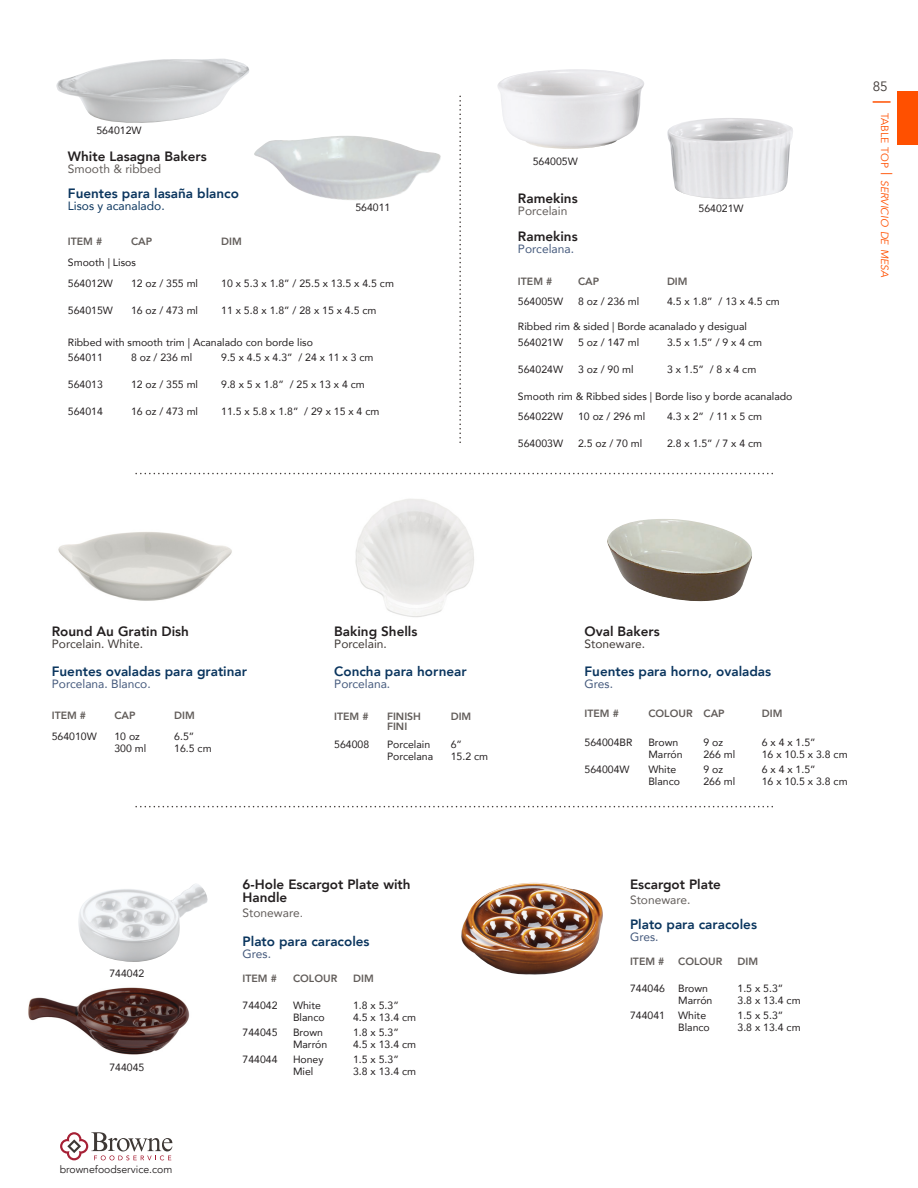
<style>
.page{position:relative;width:918px;height:1188px;background:#fff}
.page>*{position:absolute;margin:0;border:0;box-sizing:border-box;transform-origin:0 0}
.t1{font:800 13.5px "Avenir";color:#0a355e}
.t2{font:800 13.5px/13.5px "Avenir";color:#231f20}
.t3{font:13.5px "Avenir";color:#3e3835}
.t4{font:12px "Avenir";color:#44597c}
.t5{font:12px "Avenir";color:#615c59}
.t6{font:12px "Avenir";color:#3e3835}
.t7{font:12px "Avenir";color:#0a355e}
.t8{font:10.5px/12px "Avenir";color:#231f20}
.t9{font:800 10.5px/10.5px "Avenir";color:#615c59}
.t10{font:italic 10.5px "Avenir";color:#ff5000}
.t11{font:10.5px "Avenir";color:#231f20}
.s1{font-style:normal}
.s2{font-style:normal;font-size:15px}
.s3{font-style:inherit}
</style>
<div class="page">
<svg style="left:60px;top:1132px;width:112px;height:28px"></svg>
<svg style="left:872px;top:101px;width:19px;height:2px"></svg>
<div style="left:898px;top:91px;width:20px;height:54px;background:#ff5000"></div>
<svg style="left:459px;top:96px;width:2px;height:347px"></svg>
<img style="left:607px;top:519px;width:145px;height:83px">
<img style="left:254px;top:136px;width:187px;height:64px">
<img style="left:497px;top:69px;width:147px;height:80px">
<img style="left:667px;top:118px;width:126px;height:81px">
<img style="left:355px;top:499px;width:119px;height:118px">
<svg style="left:135px;top:473px;width:638px;height:1px"></svg>
<svg style="left:135px;top:806px;width:638px;height:1px"></svg>
<img style="left:78px;top:884px;width:130px;height:78px">
<img style="left:461px;top:883px;width:142px;height:92px">
<img style="left:58px;top:532px;width:174px;height:69px">
<img style="left:56px;top:59px;width:193px;height:64px">
<img style="left:28px;top:987px;width:162px;height:68px">
<p class="t8" style="left:96px;top:124px;width:47px">564012W</p>
<p class="t2" style="left:68px;top:149px;width:140px">White Lasagna Bakers</p>
<p class="t5" style="left:68px;top:159px;width:95px">Smooth &amp; ribbed</p>
<p class="t1" style="left:68px;top:183px;width:172px">Fuentes para lasaña blanco</p>
<p class="t7" style="left:68px;top:196px;width:98px">Lisos y acanalado.</p>
<p class="t9" style="left:68px;top:236px;width:36px">ITEM #</p>
<p class="t9" style="left:131px;top:236px;width:23px">CAP</p>
<p class="t9" style="left:221px;top:236px;width:22px">DIM</p>
<p class="t8" style="left:68px;top:252px;width:69px;line-height:20.5px">Smooth | Lisos<br>564012W</p>
<p class="t8" style="left:355px;top:201px;width:37px">564011</p>
<p class="t8" style="left:131px;top:277px;width:69px">12 oz / 355 ml</p>
<p class="t8" style="left:221px;top:277px;width:174px">10 x 5.3 x 1.8” / 25.5 x 13.5 x 4.5 cm</p>
<p class="t8" style="left:68px;top:304px;width:47px">564015W</p>
<p class="t8" style="left:131px;top:304px;width:69px">16 oz / 473 ml</p>
<p class="t8" style="left:221px;top:304px;width:157px">11 x 5.8 x 1.8” / 28 x 15 x 4.5 cm</p>
<p class="t8" style="left:68px;top:334px;width:246px;line-height:15.5px">Ribbed with smooth trim | Acanalado con borde liso<br>564011</p>
<p class="t8" style="left:131px;top:351px;width:63px">8 oz / 236 ml</p>
<p class="t8" style="left:221px;top:351px;width:154px">9.5 x 4.5 x 4.3” / 24 x 11 x 3 cm</p>
<p class="t8" style="left:68px;top:378px;width:37px">564013</p>
<p class="t8" style="left:131px;top:378px;width:69px">12 oz / 355 ml</p>
<p class="t8" style="left:221px;top:378px;width:145px">9.8 x 5 x 1.8” / 25 x 13 x 4 cm</p>
<p class="t8" style="left:68px;top:405px;width:37px">564014</p>
<p class="t8" style="left:131px;top:405px;width:69px">16 oz / 473 ml</p>
<p class="t8" style="left:221px;top:405px;width:160px">11.5 x 5.8 x 1.8” / 29 x 15 x 4 cm</p>
<p class="t8" style="left:533px;top:155px;width:47px">564005W</p>
<p class="t2" style="left:518px;top:191px;width:61px">Ramekins</p>
<p class="t5" style="left:518px;top:201px;width:51px">Porcelain</p>
<p class="t2" style="left:518px;top:230px;width:61px">Ramekins</p>
<p class="t4" style="left:518px;top:239px;width:58px">Porcelana.</p>
<p class="t9" style="left:518px;top:276px;width:36px">ITEM #</p>
<p class="t9" style="left:578px;top:276px;width:23px">CAP</p>
<p class="t9" style="left:667px;top:276px;width:22px">DIM</p>
<p class="t8" style="left:518px;top:295px;width:47px">564005W</p>
<p class="t8" style="left:578px;top:295px;width:63px">8 oz / 236 ml</p>
<p class="t8" style="left:667px;top:295px;width:114px">4.5 x 1.8” / 13 x 4.5 cm</p>
<p class="t8" style="left:518px;top:318px;width:231px;line-height:15.5px">Ribbed rim &amp; sided | Borde acanalado y desigual<br>564021W</p>
<p class="t8" style="left:699px;top:202px;width:47px">564021W</p>
<p class="t8" style="left:578px;top:336px;width:63px">5 oz / 147 ml</p>
<p class="t8" style="left:667px;top:336px;width:97px">3.5 x 1.5” / 9 x 4 cm</p>
<p class="t8" style="left:518px;top:363px;width:47px">564024W</p>
<p class="t8" style="left:578px;top:363px;width:57px">3 oz / 90 ml</p>
<p class="t8" style="left:667px;top:363px;width:91px">3 x 1.5” / 8 x 4 cm</p>
<p class="t8" style="left:518px;top:385px;width:276px;line-height:20.9px">Smooth rim &amp; Ribbed sides | Borde liso y borde acanalado<br>564022W</p>
<p class="t8" style="left:578px;top:410px;width:69px">10 oz / 296 ml</p>
<p class="t8" style="left:667px;top:410px;width:97px">4.3 x 2” / 11 x 5 cm</p>
<p class="t8" style="left:518px;top:437px;width:47px">564003W</p>
<p class="t8" style="left:578px;top:437px;width:66px">2.5 oz / 70 ml</p>
<p class="t8" style="left:667px;top:437px;width:97px">2.8 x 1.5” / 7 x 4 cm</p>
<p class="t3" style="left:873px;top:79px;width:17px">85</p>
<p class="t10" style="left:891px;top:113px;width:166px;rotate:90deg"><span class="s1">TABLE TOP</span> <span class="s2">|</span> SERVICIO DE MESA</p>
<p class="t2" style="left:52px;top:624px;width:139px">Round Au Gratin Dish</p>
<p class="t6" style="left:52px;top:634px;width:93px">Porcelain. White.</p>
<p class="t1" style="left:52px;top:660px;width:197px">Fuentes ovaladas para gratinar</p>
<p class="t4" style="left:52px;top:674px;width:100px">Porcelana. Blanco.</p>
<p class="t9" style="left:52px;top:710px;width:36px">ITEM #</p>
<p class="t9" style="left:114px;top:710px;width:23px">CAP</p>
<p class="t9" style="left:174px;top:710px;width:22px">DIM</p>
<p class="t8" style="left:52px;top:730px;width:47px">564010W</p>
<p class="t8" style="left:114px;top:730px;width:33px">10 oz<br>300 ml</p>
<p class="t8" style="left:174px;top:730px;width:39px">6.5”<br>16.5 cm</p>
<p class="t2" style="left:334px;top:624px;width:85px">Baking Shells</p>
<p class="t6" style="left:334px;top:634px;width:54px">Porcelain.</p>
<p class="t1" style="left:334px;top:661px;width:134px">Concha para hornear</p>
<p class="t4" style="left:334px;top:674px;width:58px">Porcelana.</p>
<p class="t9" style="left:334px;top:711px;width:36px">ITEM #</p>
<p class="t9" style="left:387px;top:711px;width:36px">FINISH<br>FINI</p>
<p class="t9" style="left:451px;top:711px;width:22px">DIM</p>
<p class="t8" style="left:334px;top:738px;width:37px">564008</p>
<p class="t8" style="left:387px;top:738px;width:48px">Porcelain<br>Porcelana</p>
<p class="t8" style="left:451px;top:738px;width:39px">6”<br>15.2 cm</p>
<p class="t8" style="left:109px;top:968px;width:37px">744042</p>
<p class="t8" style="left:109px;top:1061px;width:37px">744045</p>
<p class="t11" style="left:60px;top:1163px;width:114px">brownefoodservice.com</p>
<p class="t2" style="left:243px;top:877px;width:170px">6-Hole Escargot Plate with<br>Handle</p>
<p class="t5" style="left:243px;top:903px;width:62px">Stoneware<span class="s3">.</span></p>
<p class="t1" style="left:243px;top:930px;width:128px">Plato para caracoles</p>
<p class="t4" style="left:243px;top:944px;width:30px">Gres.</p>
<p class="t9" style="left:243px;top:973px;width:36px">ITEM #</p>
<p class="t9" style="left:293px;top:973px;width:46px">COLOUR</p>
<p class="t9" style="left:353px;top:973px;width:22px">DIM</p>
<p class="t8" style="left:243px;top:999px;width:37px">744042</p>
<p class="t8" style="left:293px;top:999px;width:33px">White<br>Blanco</p>
<p class="t8" style="left:353px;top:999px;width:65px">1.8 x 5.3”<br>4.5 x 13.4 cm</p>
<p class="t8" style="left:243px;top:1026px;width:37px">744045</p>
<p class="t8" style="left:293px;top:1026px;width:36px">Brown<br>Marrón</p>
<p class="t8" style="left:353px;top:1026px;width:65px">1.8 x 5.3”<br>4.5 x 13.4 cm</p>
<p class="t8" style="left:243px;top:1053px;width:37px">744044</p>
<p class="t8" style="left:293px;top:1053px;width:32px">Honey<br>Miel</p>
<p class="t8" style="left:353px;top:1053px;width:65px">1.5 x 5.3”<br>3.8 x 13.4 cm</p>
<p class="t2" style="left:585px;top:624px;width:77px">Oval Bakers</p>
<p class="t6" style="left:585px;top:634px;width:62px">Stoneware.</p>
<p class="t1" style="left:585px;top:661px;width:188px">Fuentes para horno, ovaladas</p>
<p class="t4" style="left:585px;top:674px;width:30px">Gres.</p>
<p class="t9" style="left:585px;top:708px;width:36px">ITEM #</p>
<p class="t9" style="left:648px;top:708px;width:78px">COLOUR CAP</p>
<p class="t9" style="left:762px;top:708px;width:22px">DIM</p>
<p class="t8" style="left:585px;top:736px;width:50px">564004BR</p>
<p class="t8" style="left:648px;top:736px;width:36px">Brown<br>Marrón</p>
<p class="t8" style="left:703px;top:736px;width:33px">9 oz<br>266 ml</p>
<p class="t8" style="left:762px;top:736px;width:87px">6 x 4 x 1.5”<br>16 x 10.5 x 3.8 cm</p>
<p class="t8" style="left:585px;top:763px;width:47px">564004W</p>
<p class="t8" style="left:648px;top:763px;width:33px">White<br>Blanco</p>
<p class="t8" style="left:703px;top:763px;width:33px">9 oz<br>266 ml</p>
<p class="t8" style="left:762px;top:763px;width:87px">6 x 4 x 1.5”<br>16 x 10.5 x 3.8 cm</p>
<p class="t2" style="left:630px;top:877px;width:93px">Escargot Plate</p>
<p class="t5" style="left:630px;top:890px;width:62px">Stoneware.</p>
<p class="t1" style="left:630px;top:914px;width:128px">Plato para caracoles</p>
<p class="t4" style="left:630px;top:927px;width:30px">Gres.</p>
<p class="t9" style="left:630px;top:956px;width:36px">ITEM #</p>
<p class="t9" style="left:678px;top:956px;width:46px">COLOUR</p>
<p class="t9" style="left:738px;top:956px;width:22px">DIM</p>
<p class="t8" style="left:678px;top:982px;width:36px;text-indent:-48px">744046 Brown<br>Marrón</p>
<p class="t8" style="left:738px;top:982px;width:65px">1.5 x 5.3”<br>3.8 x 13.4 cm</p>
<p class="t8" style="left:678px;top:1009px;width:33px;text-indent:-48px">744041 White<br>Blanco</p>
<p class="t8" style="left:738px;top:1009px;width:65px">1.5 x 5.3”<br>3.8 x 13.4 cm</p>
</div>
